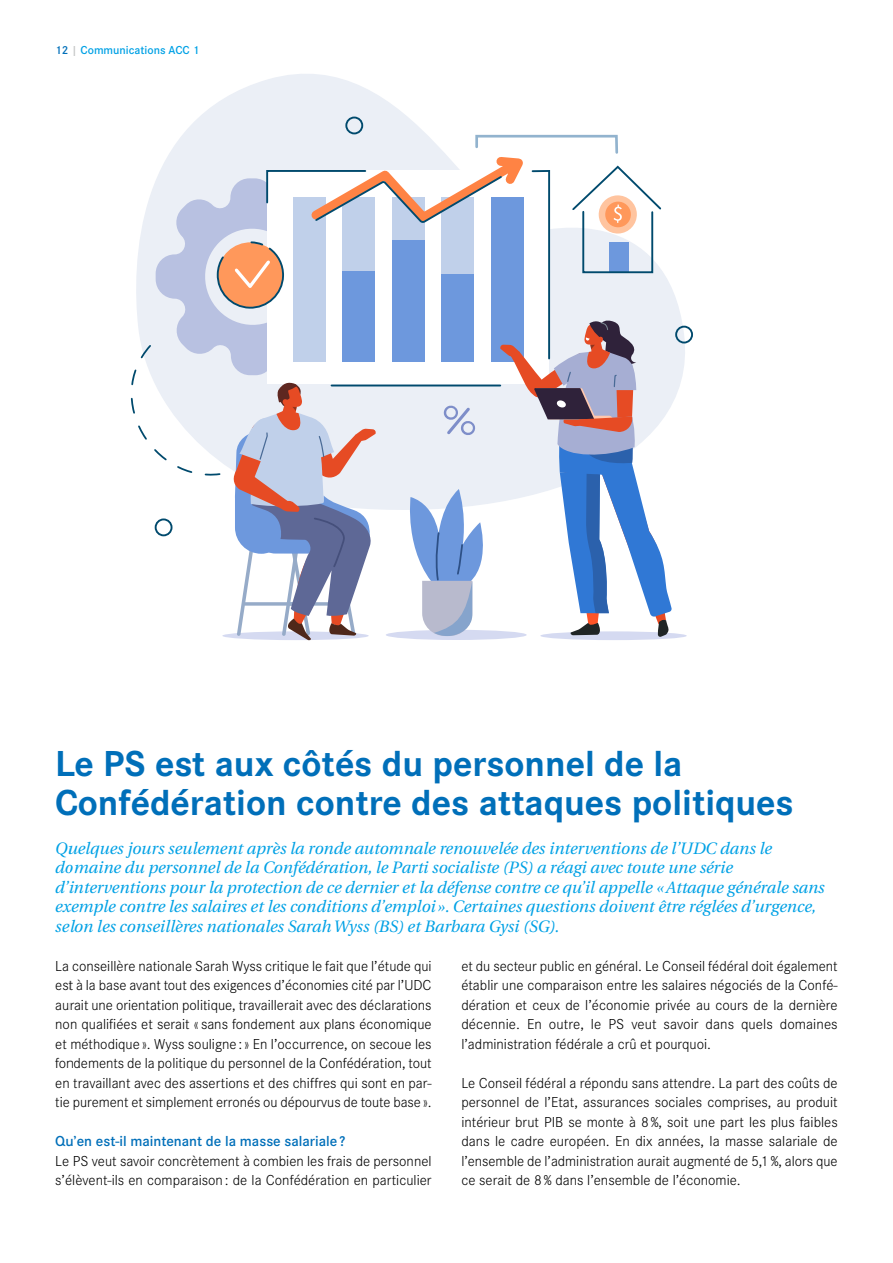
<style>
.page{position:relative;width:893px;height:1263px;background:#fff}
.page>*{position:absolute;margin:0;border:0;box-sizing:border-box;transform-origin:0 0}
.t1{font:700 37.5px/39px "Corporate S";color:#006fb9}
.t2{font:italic 16.5px/19.5px "Utopia";color:#00a1e5}
.t3{font:300 15px/19.5px "Corporate S";color:#000;text-align:justify}
.t4{font:600 15px "Corporate S";color:#006fb9}
.t5{font:600 12px "Corporate S";color:#00a1e5}
.s1{color:#006fb9}
.s2{color:#c5c7c7}
</style>
<div class="page">
<svg style="left:139px;top:74px;width:267px;height:169px"></svg>
<div style="left:540px;top:631px;width:147px;height:9px;background:#d5daf1;border-radius:50%"></div>
<svg style="left:154px;top:116px;width:272px;height:416px"></svg>
<svg style="left:130px;top:243px;width:563px;height:239px"></svg>
<svg style="left:156px;top:134px;width:516px;height:506px"></svg>
<p class="t5" style="left:55px;top:42px;width:146px"><span class="s1">12</span> <span class="s2">|</span> Communications ACC 1</p>
<h1 class="t1" style="left:55px;top:744px;width:740px">Le PS est aux côtés du personnel de la<br>Confédération contre des attaques politiques</h1>
<p class="t2" style="left:55px;top:838px;width:771px">Quelques jours seulement après la ronde automnale renouvelée des interventions de l’UDC dans le domaine du personnel de la Confédération, le Parti socialiste (PS) a réagi avec toute une série d’interventions pour la protection de ce dernier et la défense contre ce qu’il appelle «Attaque générale sans exemple contre les salaires et les conditions d’emploi ». Certaines questions doivent être réglées d’urgence, selon les conseillères nationales Sarah Wyss (BS) et Barbara Gysi (SG).</p>
<p class="t3" style="left:55px;top:956px;width:378px">La conseillère nationale Sarah Wyss critique le fait que l’étude qui est à la base avant tout des exigences d’économies cité par l’UDC aurait une orientation politique, travaillerait avec des déclarations non qualifiées et serait « sans fondement aux plans économique et méthodique ». Wyss souligne :» En l’occurrence, on secoue les fondements de la politique du personnel de la Confédération, tout en travaillant avec des assertions et des chiffres qui sont en par&shy;tie purement et simplement erronés ou dépourvus de toute base ».</p>
<p class="t4" style="left:55px;top:1131px;width:292px">Qu’en est-il maintenant de la masse salariale ?</p>
<p class="t3" style="left:55px;top:1151px;width:378px">Le PS veut savoir concrètement à combien les frais de personnel s’élèvent-ils en comparaison : de la Confédération en particulier</p>
<p class="t3" style="left:461px;top:956px;width:378px">et du secteur public en général. Le Conseil fédéral doit également établir une comparaison entre les salaires négociés de la Confé&shy;dération et ceux de l’économie privée au cours de la dernière décennie. En outre, le PS veut savoir dans quels domaines l’administration fédérale a crû et pourquoi.</p>
<p class="t3" style="left:461px;top:1073px;width:378px">Le Conseil fédéral a répondu sans attendre. La part des coûts de personnel de l’Etat, assurances sociales comprises, au produit intérieur brut PIB se monte à 8%, soit une part les plus faibles dans le cadre européen. En dix années, la masse salariale de l’ensemble de l’administration aurait augmenté de 5,1%, alors que ce serait de 8% dans l’ensemble de l’économie.</p>
</div>
